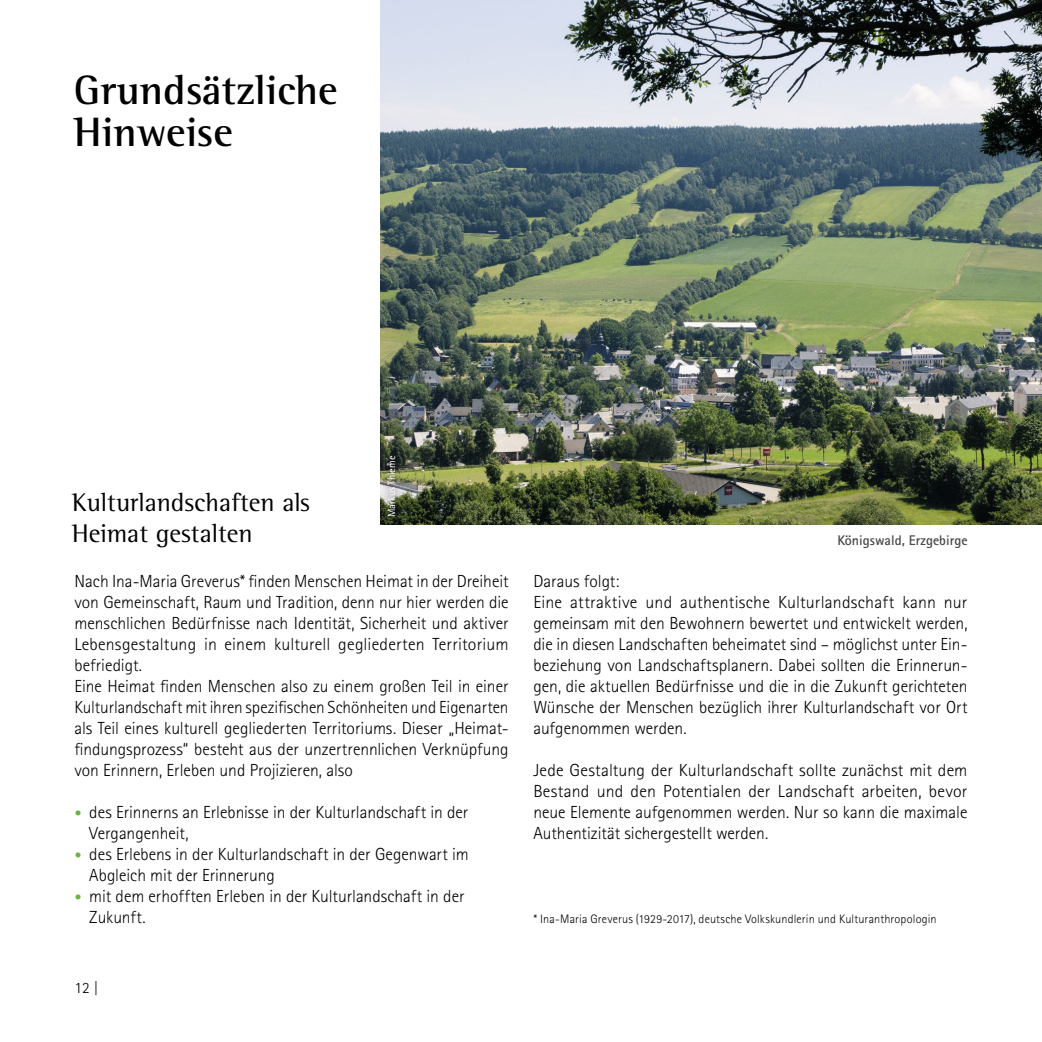
<style>
.page{position:relative;width:1042px;height:1042px;background:#fff}
.page>*{position:absolute;margin:0;border:0;box-sizing:border-box;transform-origin:0 0}
.t1{font:700 42px/42px "Rotis Semi Serif Std";color:#000}
.t2{font:26.25px/31.5px "Rotis Semi Serif Std";color:#000}
.LfULG_Copy{font:300 17.5px/21px "Rotis Sans Serif Std";color:#000;text-align:justify}
.t3{font:300 15.75px "Rotis Sans Serif Std";color:#000}
.t4{font:700 14px "Rotis Sans Serif Std";color:#484848}
.LfULG_Copy-2{font:300 12.25px "Rotis Sans Serif Std";letter-spacing:.01em;color:#000}
.t5{font:10.5px "Rotis Sans Serif Std";color:#fff}
.s1{font-weight:700;font-size:14px;color:#6bb340}
</style>
<div class="page">
<img style="left:380px;top:0;width:662px;height:525px">
<div style="left:379px;top:448px;width:25px;height:77px;background:#000;opacity:.9"></div>
<h1 class="t1" style="left:74px;top:69px;width:265px">Grundsätzliche<br>Hinweise</h1>
<h2 class="t2" style="left:72px;top:486px;width:240px">Kulturlandschaften als<br>Heimat gestalten</h2>
<p class="t5" style="left:385px;top:517px;width:64px;rotate:-90deg">Markus Thieme</p>
<p class="LfULG_Copy" style="left:74px;top:571px;width:436px">Nach Ina-Maria Greverus* finden Menschen Heimat in der Dreiheit von Gemeinschaft, Raum und Tradition, denn nur hier werden die menschlichen Bedürfnisse nach Identität, Sicherheit und aktiver Lebensgestaltung in einem kulturell gegliederten Territorium befriedigt.</p>
<p class="LfULG_Copy" style="left:74px;top:676px;width:436px">Eine Heimat finden Menschen also zu einem großen Teil in einer Kulturlandschaft mit ihren spezifischen Schönheiten und Eigenarten als Teil eines kulturell gegliederten Territoriums. Dieser „Heimat&shy;findungsprozess“ besteht aus der unzertrennlichen Verknüpfung von Erinnern, Erleben und Projizieren, also</p>
<p class="LfULG_Copy" style="left:89px;top:802px;width:380px;text-indent:-15px"><span class="s1">•</span> des Erinnerns an Erlebnisse in der Kulturlandschaft in der<br>Vergangenheit,</p>
<p class="LfULG_Copy" style="left:89px;top:844px;width:381px;text-indent:-15px"><span class="s1">•</span> des Erlebens in der Kulturlandschaft in der Gegenwart im<br>Abgleich mit der Erinnerung</p>
<p class="LfULG_Copy" style="left:89px;top:886px;width:377px;text-indent:-15px"><span class="s1">•</span> mit dem erhofften Erleben in der Kulturlandschaft in der<br>Zukunft.</p>
<p class="t3" style="left:74px;top:979px;width:26px">12 |</p>
<p class="t4" style="left:837px;top:531px;width:132px">Königswald, Erzgebirge</p>
<p class="LfULG_Copy" style="left:533px;top:571px;width:88px">Daraus folgt:</p>
<p class="LfULG_Copy" style="left:533px;top:592px;width:436px">Eine attraktive und authentische Kulturlandschaft kann nur gemeinsam mit den Bewohnern bewertet und entwickelt werden, die in diesen Landschaften beheimatet sind – möglichst unter Ein&shy;beziehung von Landschaftsplanern. Dabei sollten die Erinnerun&shy;gen, die aktuellen Bedürfnisse und die in die Zukunft gerichteten Wünsche der Menschen bezüglich ihrer Kulturlandschaft vor Ort aufgenommen werden.</p>
<p class="LfULG_Copy" style="left:533px;top:760px;width:436px">Jede Gestaltung der Kulturlandschaft sollte zunächst mit dem Bestand und den Potentialen der Landschaft arbeiten, bevor neue Elemente aufgenommen werden. Nur so kann die maximale Authentizität sichergestellt werden.</p>
<p class="LfULG_Copy-2" style="left:533px;top:912px;width:405px">* Ina-Maria Greverus (1929-2017), deutsche Volkskundlerin und Kulturanthropologin</p>
</div>
